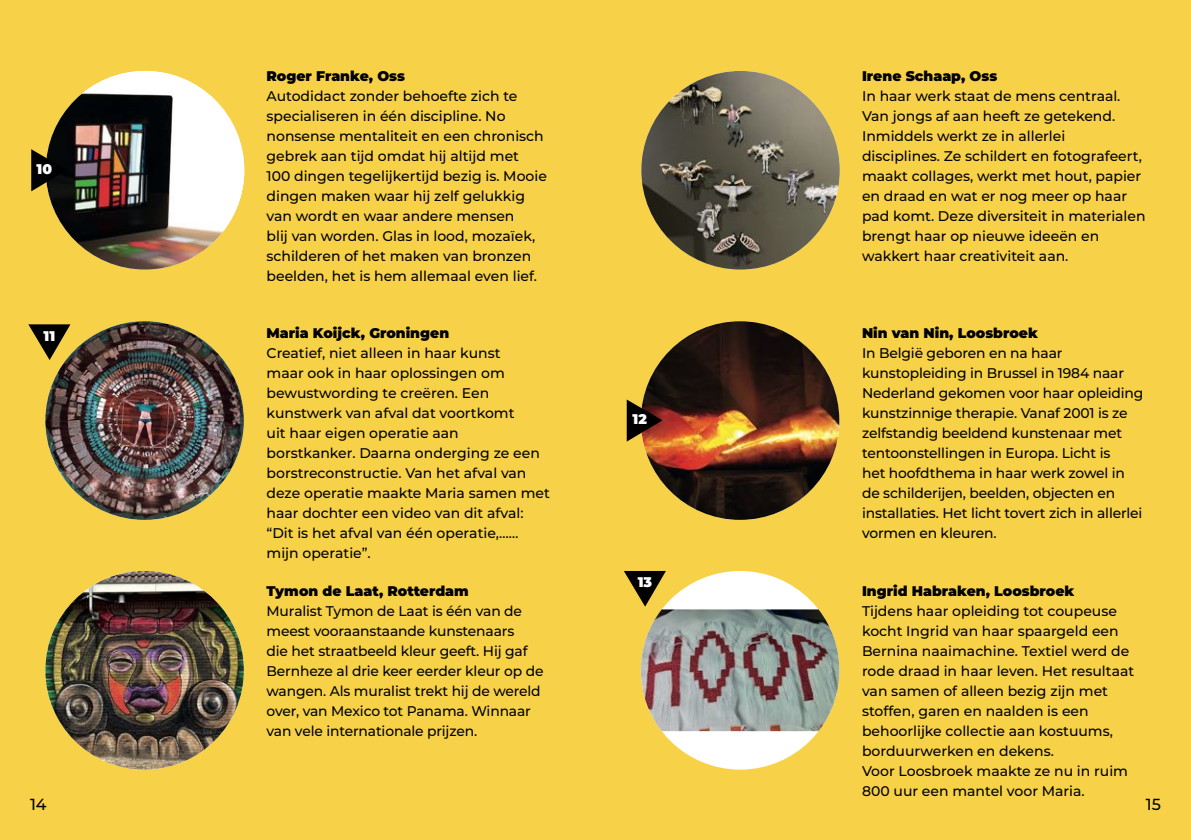
<style>
.page{position:relative;width:1191px;height:840px;background:#fff}
.page>*{position:absolute;margin:0;border:0;box-sizing:border-box;transform-origin:0 0}
.t1{font:500 16px "Montserrat";color:#000}
.t2{font:500 14px/20px "Montserrat";color:#000}
.t3{font:900 14px "Montserrat";color:#000}
.t4{font:900 14px "Montserrat";color:#fff}
</style>
<div class="page">
<div style="left:0;top:0;width:1191px;height:839px;background:#f7d248"></div>
<img style="left:45px;top:321px;width:199px;height:198px;border-radius:99px">
<img style="left:641px;top:321px;width:198px;height:198px;border-radius:99px">
<img style="left:45px;top:570px;width:199px;height:199px;border-radius:99px">
<div style="left:641px;top:570px;width:198px;height:199px;background:#fff;border-radius:50%"></div>
<img style="left:641px;top:609px;width:198px;height:121px">
<img style="left:46px;top:71px;width:198px;height:198px;border-radius:99px">
<img style="left:641px;top:71px;width:198px;height:198px;border-radius:99px">
<svg style="left:31px;top:149px;width:36px;height:42px;background:#1d1a0c"></svg>
<svg style="left:28px;top:324px;width:42px;height:36px"></svg>
<svg style="left:626px;top:399px;width:36px;height:42px;background:#492814"></svg>
<svg style="left:624px;top:571px;width:42px;height:35px"></svg>
<p class="t4" style="left:37px;top:158px;width:17px">10</p>
<p class="t4" style="left:44px;top:325px;width:13px">11</p>
<p class="t3" style="left:266px;top:65px;width:140px">Roger Franke, Oss</p>
<p class="t2" style="left:266px;top:85px;width:282px">Autodidact zonder behoefte zich te specialiseren in één discipline. No nonsense mentaliteit en een chronisch gebrek aan tijd omdat hij altijd met<br>100 dingen tegelijkertijd bezig is. Mooie dingen maken waar hij zelf gelukkig van wordt en waar andere mensen<br>blij van worden. Glas in lood, mozaïek, schilderen of het maken van bronzen beelden, het is hem allemaal even lief.</p>
<p class="t3" style="left:266px;top:322px;width:184px">Maria Koijck, Groningen</p>
<p class="t2" style="left:266px;top:342px;width:285px">Creatief, niet alleen in haar kunst<br>maar ook in haar oplossingen om bewustwording te creëren. Een kunstwerk van afval dat voortkomt<br>uit haar eigen operatie aan borstkanker. Daarna onderging ze een borstreconstructie. Van het afval van deze operatie maakte Maria samen met haar dochter een video van dit afval: “Dit is het afval van één operatie,…… mijn operatie”.</p>
<p class="t3" style="left:266px;top:580px;width:204px">Tymon de Laat, Rotterdam</p>
<p class="t2" style="left:266px;top:600px;width:278px">Muralist Tymon de Laat is één van de meest vooraanstaande kunstenaars<br>die het straatbeeld kleur geeft. Hij gaf Bernheze al drie keer eerder kleur op de wangen. Als muralist trekt hij de wereld over, van Mexico tot Panama. Winnaar van vele internationale prijzen.</p>
<p class="t4" style="left:632px;top:408px;width:16px">12</p>
<p class="t4" style="left:637px;top:571px;width:16px">13</p>
<p class="t3" style="left:862px;top:66px;width:137px">Irene Schaap, Oss</p>
<p class="t2" style="left:862px;top:85px;width:285px">In haar werk staat de mens centraal.<br>Van jongs af aan heeft ze getekend.<br>Inmiddels werkt ze in allerlei disciplines. Ze schildert en fotografeert, maakt collages, werkt met hout, papier en draad en wat er nog meer op haar pad komt. Deze diversiteit in materialen brengt haar op nieuwe ideeën en wakkert haar creativiteit aan.</p>
<p class="t3" style="left:862px;top:322px;width:177px">Nin van Nin, Loosbroek</p>
<p class="t2" style="left:862px;top:342px;width:283px">In België geboren en na haar kunstopleiding in Brussel in 1984 naar Nederland gekomen voor haar opleiding kunstzinnige therapie. Vanaf 2001 is ze zelfstandig beeldend kunstenaar met tentoonstellingen in Europa. Licht is<br>het hoofdthema in haar werk zowel in de schilderijen, beelden, objecten en installaties. Het licht tovert zich in allerlei vormen en kleuren.</p>
<p class="t3" style="left:862px;top:580px;width:214px">Ingrid Habraken, Loosbroek</p>
<p class="t2" style="left:862px;top:600px;width:274px">Tijdens haar opleiding tot coupeuse kocht Ingrid van haar spaargeld een Bernina naaimachine. Textiel werd de rode draad in haar leven. Het resultaat van samen of alleen bezig zijn met stoffen, garen en naalden is een behoorlijke collectie aan kostuums, borduurwerken en dekens.<br>Voor Loosbroek maakte ze nu in ruim 800 uur een mantel voor Maria.</p>
<p class="t1" style="left:30px;top:792px;width:18px">14</p>
<p class="t1" style="left:1145px;top:792px;width:17px">15</p>
</div>
